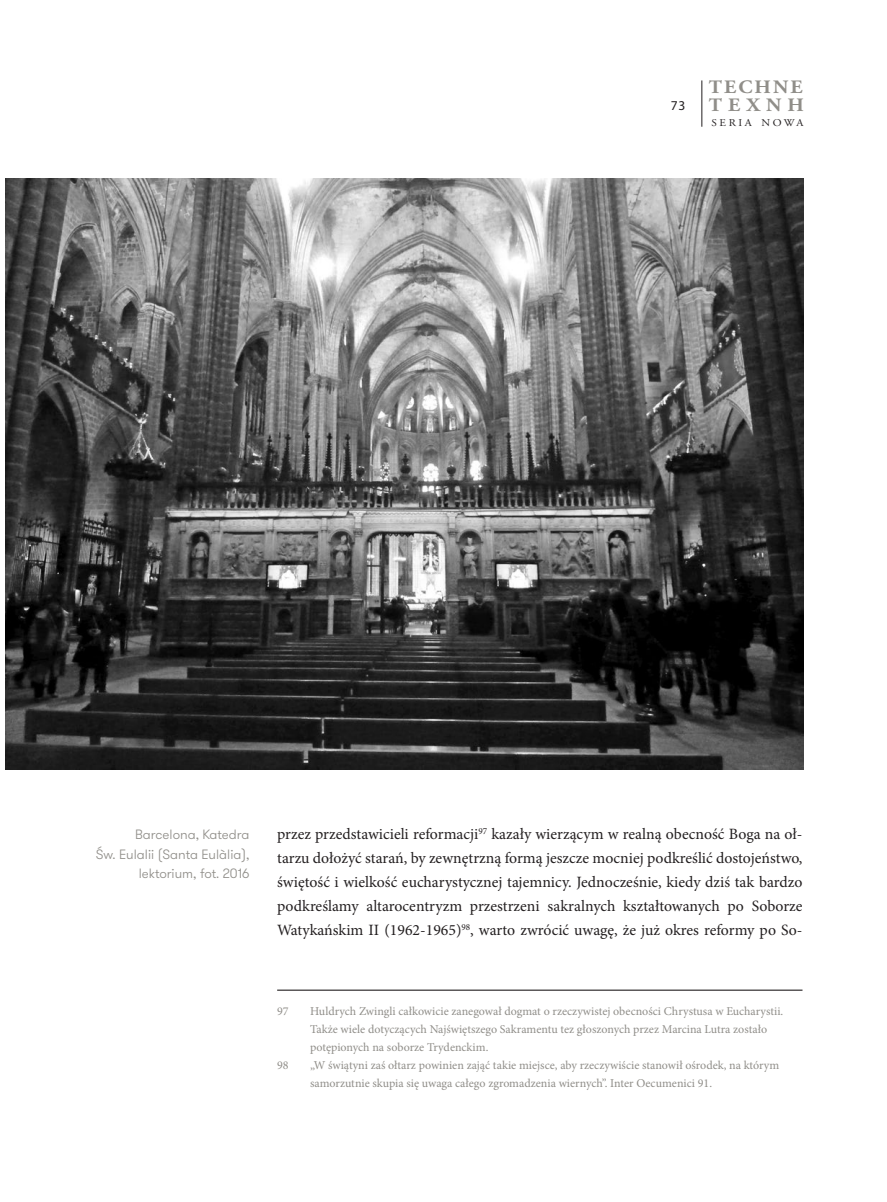
<style>
.page{position:relative;width:887px;height:1202px;background:#fff}
.page>*{position:absolute;margin:0;border:0;box-sizing:border-box;transform-origin:0 0}
.t1{font:700 18.9px/18px "Adobe Garamond Pro";letter-spacing:.105em;color:#908e89;scale:1.08 1}
.t2{font:15.75px/24px "Minion Pro";color:#231f20;text-align:justify}
.t3{font:300 13.5px/19.5px "GT Walsheim Pro";color:#908e89;text-align:right}
.t4{font:13.5px "Myriad Pro";color:#231f20}
.t5{font:12px/18px "Minion Pro";color:#908e89}
.t6{font:10.35px "Adobe Garamond Pro";letter-spacing:.235em;color:#231f20;scale:1.08 1}
</style>
<div class="page">
<hr style="left:701px;top:80px;width:1px;height:47px;background:#231f20">
<hr style="left:277px;top:989px;width:525px;height:2px;background:#231f20">
<img style="left:5px;top:179px;width:798px;height:590px">
<p class="t4" style="left:671px;top:98px;width:16px">73</p>
<h1 class="t1" style="left:709px;top:79px;width:90px">TECHNE<br>TEXNH</h1>
<p class="t6" style="left:711px;top:117px;width:86px">SERIA NOWA</p>
<p class="t3" style="left:96px;top:825px;width:155px">Barcelona, Katedra<br>Św. Eulalii (Santa Eulàlia), lektorium, fot. 2016</p>
<p class="t2" style="left:277px;top:822px;width:527px">przez przedstawicieli reformacji<sup>97</sup> kazały wierzącym w realną obecność Boga na oł&shy;tarzu dołożyć starań, by zewnętrzną formą jeszcze mocniej podkreślić dostojeństwo, świętość i wielkość eucharystycznej tajemnicy. Jednocześnie, kiedy dziś tak bardzo podkreślamy altarocentryzm przestrzeni sakralnych kształtowanych po Soborze Watykańskim II (1962-1965)<sup>98</sup>, warto zwrócić uwagę, że już okres reformy po So-</p>
<p class="t5" style="left:277px;top:1002px;width:13px">97</p>
<p class="t5" style="left:310px;top:1002px;width:474px">Huldrych Zwingli całkowicie zanegował dogmat o rzeczywistej obecności Chrystusa w Eucharystii.<br>Także wiele dotyczących Najświętszego Sakramentu tez głoszonych przez Marcina Lutra zostało potępionych na soborze Trydenckim.</p>
<p class="t5" style="left:277px;top:1056px;width:13px">98</p>
<p class="t5" style="left:310px;top:1056px;width:470px">„W świątyni zaś ołtarz powinien zająć takie miejsce, aby rzeczywiście stanowił ośrodek, na którym samorzutnie skupia się uwaga całego zgromadzenia wiernych”. Inter Oecumenici 91.</p>
</div>
